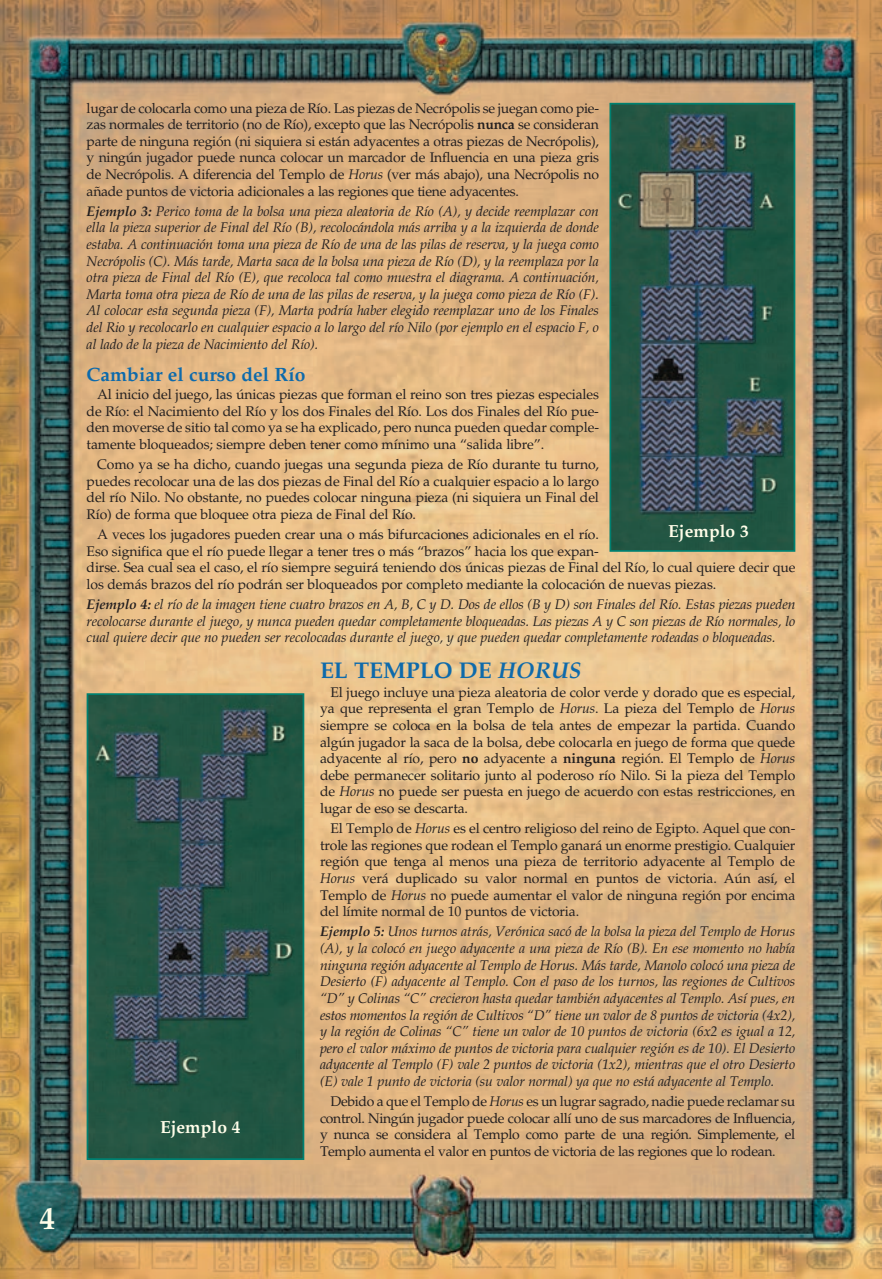
<style>
.page{position:relative;width:882px;height:1279px;background:#fff}
.page>*{position:absolute;margin:0;border:0;box-sizing:border-box;transform-origin:0 0}
.t1{font:700 31.5px "Palatino LT Std";color:#fffde9}
.t2{font:700 22.75px "Palatino LT Std";color:#0e6aab}
.t3{font:700 19.25px "Palatino LT Std";color:#0e6aab}
.t4{font:700 17.5px "Palatino LT Std";color:#fffde9}
.t5{font:14px/16.6px "Palatino LT Std";letter-spacing:-.01em;color:#231f20;text-align:justify}
.t6{font:italic 14px/16.6px "Palatino LT Std";letter-spacing:-.01em;color:#231f20;text-align:justify}
.s1{font-weight:700}
.s2{font-style:italic}
</style>
<div class="page">
<img style="left:0;top:1px;width:882px;height:1278px">
<img style="left:612px;top:106px;width:180px;height:443px">
<div style="left:609px;top:103px;width:186px;height:449px;border:2px solid #008070"></div>
<img style="left:90px;top:696px;width:211px;height:461px">
<div style="left:87px;top:693px;width:217px;height:467px;border:2px solid #008070"></div>
<h1 class="t1" style="left:39px;top:1200px;width:17px">4</h1>
<p class="t5" style="left:87px;top:100px;width:514px">lugar de colocarla como una pieza de Río. Las piezas de Necrópolis se juegan como pie&shy;zas normales de territorio (no de Río), excepto que las Necrópolis <span class="s1">nunca</span> se consideran parte de ninguna región (ni siquiera si están adyacentes a otras piezas de Necrópolis), y ningún jugador puede nunca colocar un marcador de Influencia en una pieza gris de Necrópolis. A diferencia del Templo de <span class="s2">Horus</span> (ver más abajo), una Necrópolis no añade puntos de victoria adicionales a las regiones que tiene adyacentes.</p>
<p class="t6" style="left:87px;top:203px;width:514px"><span class="s1">Ejemplo 3:</span> Perico toma de la bolsa una pieza aleatoria de Río (A), y decide reemplazar con ella la pieza superior de Final del Río (B), recolocándola más arriba y a la izquierda de donde estaba. A continuación toma una pieza de Río de una de las pilas de reserva, y la juega como Necrópolis (C). Más tarde, Marta saca de la bolsa una pieza de Río (D), y la reemplaza por la otra pieza de Final del Río (E), que recoloca tal como muestra el diagrama. A continuación, Marta toma otra pieza de Río de una de las pilas de reserva, y la juega como pieza de Río (F).<br>Al colocar esta segunda pieza (F), Marta podría haber elegido reemplazar uno de los Finales del Rio y recolocarlo en cualquier espacio a lo largo del río Nilo (por ejemplo en el espacio F, o al lado de la pieza de Nacimiento del Río).</p>
<h3 class="t3" style="left:87px;top:363px;width:220px">Cambiar el curso del Río</h3>
<p class="t5" style="left:87px;top:386px;width:514px;text-indent:10px">Al inicio del juego, las únicas piezas que forman el reino son tres piezas especiales de Río: el Nacimiento del Río y los dos Finales del Río. Los dos Finales del Río pue&shy;den moverse de sitio tal como ya se ha explicado, pero nunca pueden quedar comple&shy;tamente bloqueados; siempre deben tener como mínimo una “salida libre”.</p>
<p class="t5" style="left:87px;top:456px;width:514px;text-indent:10px">Como ya se ha dicho, cuando juegas una segunda pieza de Río durante tu turno, puedes recolocar una de las dos piezas de Final del Río a cualquier espacio a lo largo del río Nilo. No obstante, no puedes colocar ninguna pieza (ni siquiera un Final del Río) de forma que bloquee otra pieza de Final del Río.</p>
<p class="t5" style="left:87px;top:526px;width:710px;text-align:left;text-indent:10px">A veces los jugadores pueden crear una o más bifurcaciones adicionales en el río.<br>Eso significa que el río puede llegar a tener tres o más “brazos” hacia los que expan-<br>dirse. Sea cual sea el caso, el río siempre seguirá teniendo dos únicas piezas de Final del Río, lo cual quiere decir que los demás brazos del río podrán ser bloqueados por completo mediante la colocación de nuevas piezas.</p>
<p class="t6" style="left:87px;top:596px;width:710px"><span class="s1">Ejemplo 4:</span> el río de la imagen tiene cuatro brazos en A, B, C y D. Dos de ellos (B y D) son Finales del Río. Estas piezas pueden recolocarse durante el juego, y nunca pueden quedar completamente bloqueadas. Las piezas A y C son piezas de Río normales, lo cual quiere decir que no pueden ser recolocadas durante el juego, y que pueden quedar completamente rodeadas o bloqueadas.</p>
<h2 class="t2" style="left:320px;top:657px;width:263px">EL TEMPLO DE <span class="s2">HORUS</span></h2>
<p class="t5" style="left:320px;top:684px;width:477px;text-indent:10px">El juego incluye una pieza aleatoria de color verde y dorado que es especial, ya que representa el gran Templo de <span class="s2">Horus</span>. La pieza del Templo de <span class="s2">Horus </span>siempre se coloca en la bolsa de tela antes de empezar la partida. Cuando algún jugador la saca de la bolsa, debe colocarla en juego de forma que quede adyacente al río, pero <span class="s1">no</span> adyacente a <span class="s1">ninguna</span> región. El Templo de <span class="s2">Horus </span>debe permanecer solitario junto al poderoso río Nilo. Si la pieza del Templo de <span class="s2">Horus</span> no puede ser puesta en juego de acuerdo con estas restricciones, en lugar de eso se descarta.</p>
<p class="t5" style="left:320px;top:820px;width:477px;text-indent:10px">El Templo de <span class="s2">Horus</span> es el centro religioso del reino de Egipto. Aquel que con&shy;trole las regiones que rodean el Templo ganará un enorme prestigio. Cualquier región que tenga al menos una pieza de territorio adyacente al Templo de <span class="s2">Horus</span> verá duplicado su valor normal en puntos de victoria. Aún así, el Templo de <span class="s2">Horus</span> no puede aumentar el valor de ninguna región por encima del límite normal de 10 puntos de victoria.</p>
<p class="t6" style="left:320px;top:924px;width:477px"><span class="s1">Ejemplo 5:</span> Unos turnos atrás, Verónica sacó de la bolsa la pieza del Templo de Horus (A), y la colocó en juego adyacente a una pieza de Río (B). En ese momento no había ninguna región adyacente al Templo de Horus. Más tarde, Manolo colocó una pieza de Desierto (F) adyacente al Templo. Con el paso de los turnos, las regiones de Cultivos “D” y Colinas “C” crecieron hasta quedar también adyacentes al Templo. Así pues, en estos momentos la región de Cultivos “D” tiene un valor de 8 puntos de victoria (4x2), y la región de Colinas “C” tiene un valor de 10 puntos de victoria (6x2 es igual a 12, pero el valor máximo de puntos de victoria para cualquier región es de 10). El Desierto adyacente al Templo (F) vale 2 puntos de victoria (1x2), mientras que el otro Desierto (E) vale 1 punto de victoria (su valor normal) ya que no está adyacente al Templo.</p>
<p class="t5" style="left:320px;top:1093px;width:477px;text-indent:10px">Debido a que el Templo de <span class="s2">Horus</span> es un lugrar sagrado, nadie puede reclamar su control. Ningún jugador puede colocar allí uno de sus marcadores de Influencia, y nunca se considera al Templo como parte de una región. Simplemente, el Templo aumenta el valor en puntos de victoria de las regiones que lo rodean.</p>
<p class="t4" style="left:668px;top:521px;width:82px">Ejemplo 3</p>
<p class="t4" style="left:160px;top:1116px;width:82px">Ejemplo 4</p>
</div>
